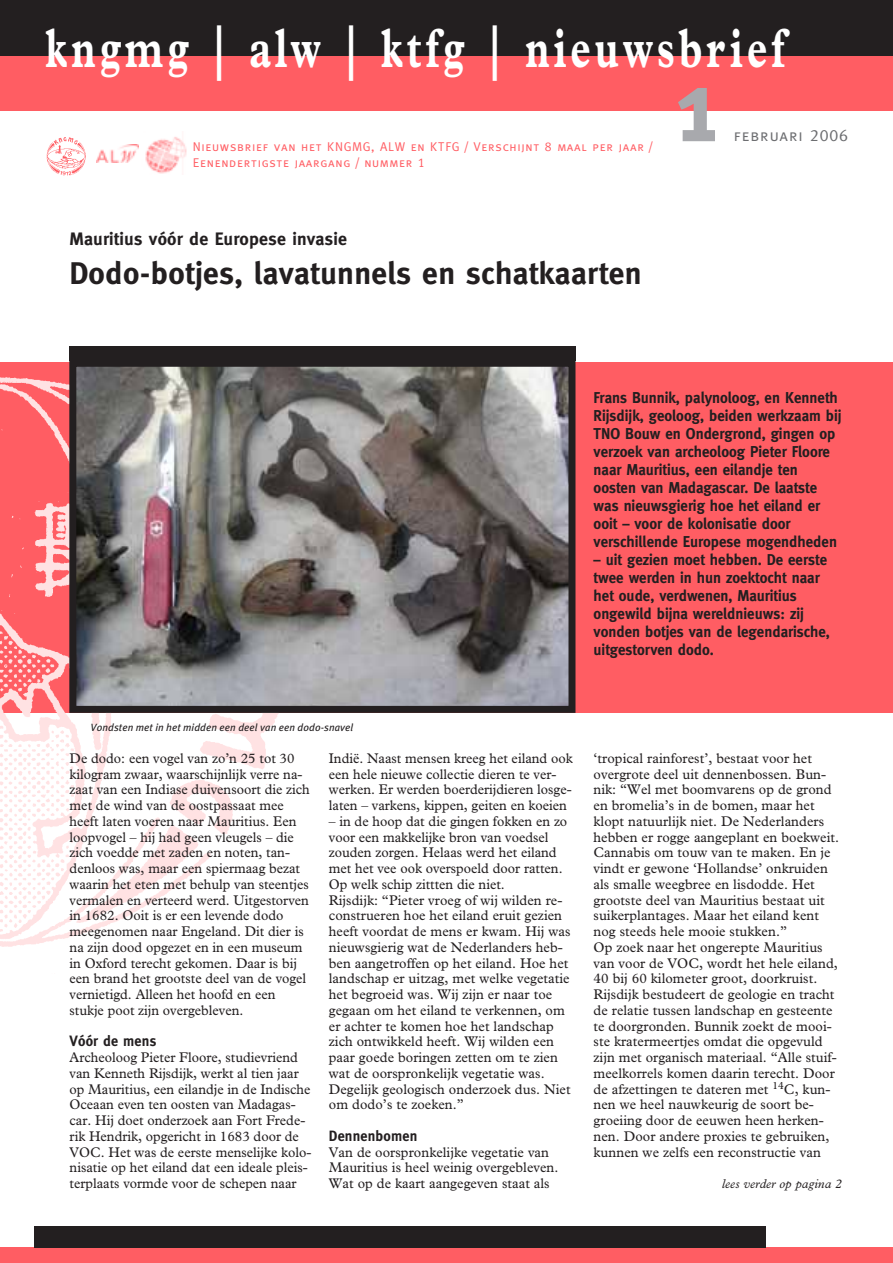
<style>
.page{position:relative;width:893px;height:1263px;background:#fff}
.page>*{position:absolute;margin:0;border:0;box-sizing:border-box;transform-origin:0 0}
.t1{font:700 102px "Meta";color:#a8a9ad}
.t2{font:700 55.5px "Plantin";letter-spacing:.105em;color:#fff;scale:.7 1}
.t3{font:700 31.5px "Meta";letter-spacing:.01em;color:#231f20}
.t4{font:700 18px "Meta";letter-spacing:.01em;color:#231f20}
.t5{font:16.5px "Meta Caps";letter-spacing:.055em;color:#6d6e71}
.t6{font:700 15.75px/18px "Meta";color:#231f20;scale:.95 1}
.t7{font:700 15px "Meta";letter-spacing:.01em;color:#231f20;scale:.95 1}
.t8{font:14.1px/15.8px "Plantin";letter-spacing:.005em;color:#231f20;scale:.96 1}
.t9{font:14.1px/15.8px "Plantin";letter-spacing:.005em;color:#231f20}
.t10{font:12.75px/15.3px "Meta Caps";letter-spacing:.055em;color:#ff5d63}
.t11{font:italic 12.75px "Plantin";letter-spacing:.01em;color:#231f20}
.t12{font:italic 10.5px "Meta Plus";letter-spacing:.005em;color:#231f20}
</style>
<div class="page">
<div style="left:0;top:362px;width:893px;height:351px;background:#ff5d63"></div>
<img style="left:0;top:377px;width:279px;height:570px">
<div style="left:0;top:55px;width:893px;height:56px;background:#ff5d63"></div>
<div style="left:0;top:0;width:893px;height:55px;background:#231f20"></div>
<img style="left:96px;top:144px;width:42px;height:18px">
<img style="left:46px;top:137px;width:40px;height:39px">
<div style="left:0;top:1247px;width:893px;height:16px;background:#ff5d63"></div>
<div style="left:34px;top:1226px;width:731px;height:22px;background:#231f20"></div>
<img style="left:77px;top:368px;width:490px;height:337px">
<div style="left:69px;top:360px;width:506px;height:353px;border:7px solid #231f20"></div>
<div style="left:69px;top:346px;width:506px;height:14px;background:#231f20"></div>
<img style="left:145px;top:137px;width:41px;height:37px">
<h2 class="t2" style="left:46px;top:28px;width:1057px">kngmg | alw | ktfg | nieuwsbrief</h2>
<h1 class="t1" style="left:673px;top:69px;width:47px">1</h1>
<p class="t5" style="left:734px;top:126px;width:116px">februari 2006</p>
<p class="t10" style="left:193px;top:139px;width:461px">Nieuwsbrief van het KNGMG, ALW en KTFG / Verschijnt 8 maal per jaar /<br>Eenendertigste jaargang / nummer 1</p>
<p class="t4" style="left:70px;top:232px;width:279px">Mauritius vóór de Europese invasie</p>
<h3 class="t3" style="left:70px;top:261px;width:573px">Dodo-botjes, lavatunnels en schatkaarten</h3>
<p class="t6" style="left:594px;top:390px;width:263px">Frans Bunnik, palynoloog, en Kenneth Rijsdijk, geoloog, beiden werkzaam bij TNO Bouw en Ondergrond, gingen op verzoek van archeoloog Pieter Floore naar Mauritius, een eilandje ten oosten van Madagascar. De laatste was nieuwsgierig hoe het eiland er ooit – voor de kolonisatie door verschillende Europese mogendheden</p>
<p class="t6" style="left:594px;top:552px;width:250px">– uit gezien moet hebben. De eerste twee werden in hun zoektocht naar het oude, verdwenen, Mauritius ongewild bijna wereldnieuws: zij vonden botjes van de legendarische, uitgestorven dodo.</p>
<p class="t12" style="left:91px;top:724px;width:264px">Vondsten met in het midden een deel van een dodo-snavel</p>
<p class="t8" style="left:70px;top:751px;width:252px">De dodo: een vogel van zo’n 25 tot 30 kilogram zwaar, waarschijnlijk verre na&shy;zaat van een Indiase duivensoort die zich met de wind van de oostpassaat mee heeft laten voeren naar Mauritius. Een loopvogel – hij had geen vleugels – die zich voedde met zaden en noten, tan&shy;denloos was, maar een spiermaag bezat waarin het eten met behulp van steentjes vermalen en verteerd werd. Uitgestorven in 1682. Ooit is er een levende dodo meegenomen naar Engeland. Dit dier is na zijn dood opgezet en in een museum in Oxford terecht gekomen. Daar is bij een brand het grootste deel van de vogel vernietigd. Alleen het hoofd en een stukje poot zijn overgebleven.</p>
<p class="t7" style="left:70px;top:1036px;width:93px">Vóór de mens</p>
<p class="t8" style="left:70px;top:1051px;width:253px">Archeoloog Pieter Floore, studievriend van Kenneth Rijsdijk, werkt al tien jaar op Mauritius, een eilandje in de Indische Oceaan even ten oosten van Madagas&shy;car. Hij doet onderzoek aan Fort Frede&shy;rik Hendrik, opgericht in 1683 door de VOC. Het was de eerste menselijke kolo&shy;nisatie op het eiland dat een ideale pleis&shy;terplaats vormde voor de schepen naar</p>
<p class="t8" style="left:329px;top:751px;width:255px">Indië. Naast mensen kreeg het eiland ook een hele nieuwe collectie dieren te ver&shy;werken. Er werden boerderijdieren losge&shy;laten – varkens, kippen, geiten en koeien</p>
<p class="t8" style="left:329px;top:814px;width:253px">– in de hoop dat die gingen fokken en zo voor een makkelijke bron van voedsel zouden zorgen. Helaas werd het eiland met het vee ook overspoeld door ratten.<br>Op welk schip zittten die niet.<br>Rijsdijk: “Pieter vroeg of wij wilden re&shy;construeren hoe het eiland eruit gezien heeft voordat de mens er kwam. Hij was nieuwsgierig wat de Nederlanders heb&shy;ben aangetroffen op het eiland. Hoe het landschap er uitzag, met welke vegetatie het begroeid was. Wij zijn er naar toe gegaan om het eiland te verkennen, om er achter te komen hoe het landschap zich ontwikkeld heeft. Wij wilden een paar goede boringen zetten om te zien wat de oorspronkelijk vegetatie was.<br>Degelijk geologisch onderzoek dus. Niet om dodo’s te zoeken.”</p>
<p class="t7" style="left:329px;top:1130px;width:95px">Dennenbomen</p>
<p class="t9" style="left:329px;top:1145px;width:231px">Van de oorspronkelijke vegetatie van<br>Mauritius is heel weinig overgebleven.<br>Wat op de kaart aangegeven staat als</p>
<p class="t9" style="left:594px;top:751px;width:247px">‘tropical rainforest’, bestaat voor het overgrote deel uit dennenbossen. Bun&shy;nik: “Wel met boomvarens op de grond en bromelia’s in de bomen, maar het klopt natuurlijk niet. De Nederlanders hebben er rogge aangeplant en boekweit.<br>Cannabis om touw van te maken. En je vindt er gewone ‘Hollandse’ onkruiden als smalle weegbree en lisdodde. Het grootste deel van Mauritius bestaat uit suikerplantages. Maar het eiland kent nog steeds hele mooie stukken.”<br>Op zoek naar het ongerepte Mauritius van voor de VOC, wordt het hele eiland, 40 bij 60 kilometer groot, doorkruist.<br>Rijsdijk bestudeert de geologie en tracht de relatie tussen landschap en gesteente te doorgronden. Bunnik zoekt de mooi&shy;ste kratermeertjes omdat die opgevuld zijn met organisch materiaal. “Alle stuif&shy;meelkorrels komen daarin terecht. Door de afzettingen te dateren met <sup>14</sup>C, kun&shy;nen we heel nauwkeurig de soort be&shy;groeiing door de eeuwen heen herken&shy;nen. Door andere proxies te gebruiken, kunnen we zelfs een reconstructie van</p>
<p class="t11" style="left:722px;top:1179px;width:121px">lees verder op pagina 2</p>
</div>
